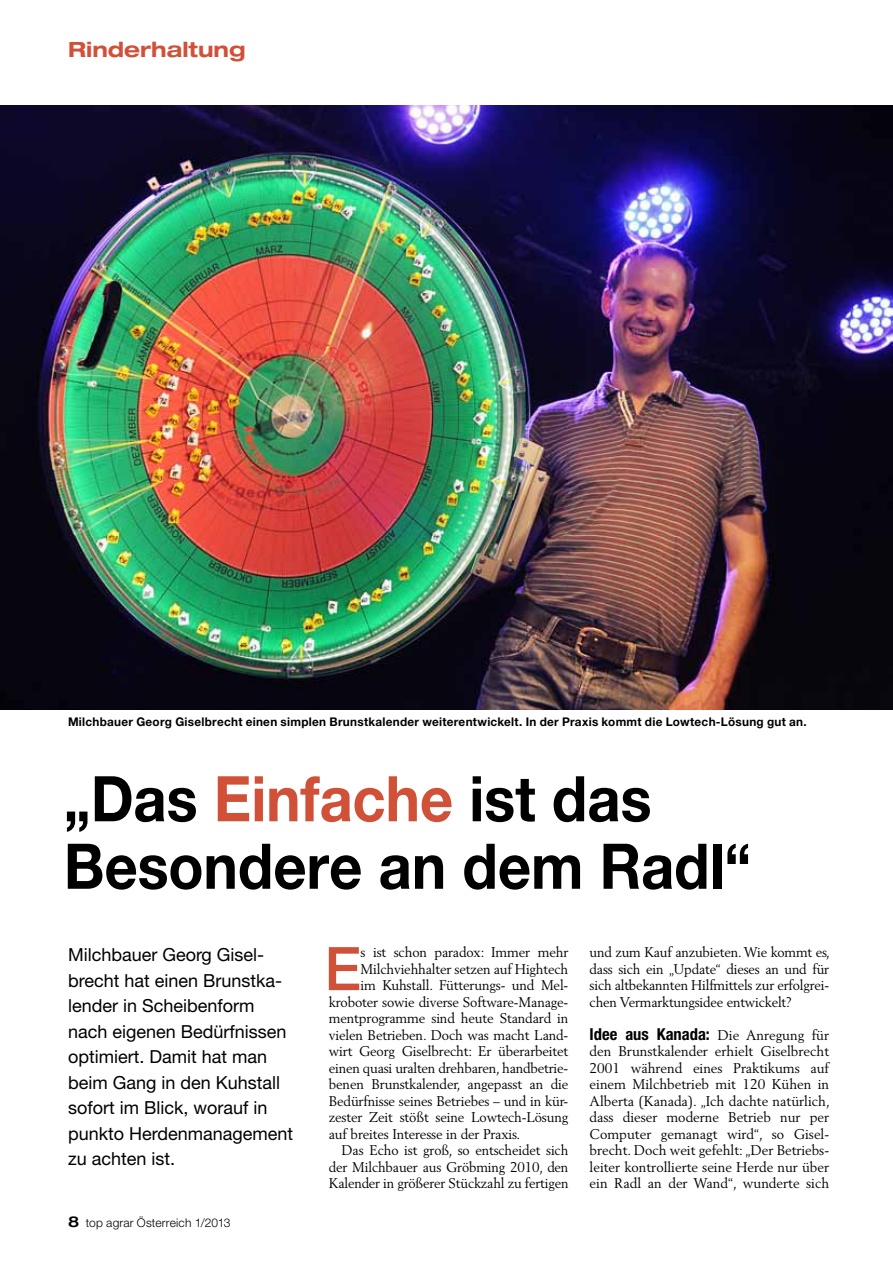
<style>
.page{position:relative;width:893px;height:1263px;background:#fff}
.page>*{position:absolute;margin:0;border:0;box-sizing:border-box;transform-origin:0 0}
.t1{font:700 63px/67.5px "Helvetica Neue LT";color:#000;scale:.92 1}
.t2{font:500 60.15px "Helvetica Neue LT";color:#d15038}
.t3{font:700 expanded 21px "Helvetica Neue LT";color:#d15038}
.t4{font:18px/25.5px "Helvetica Neue LT";color:#000}
.t5{font:700 condensed 16.5px "Helvetica Neue LT";color:#000}
.t6{font:13.95px/16.5px "Berling LT";letter-spacing:-.01em;color:#000;text-align:justify}
.t7{font:13.95px/16.5px "Berling LT";letter-spacing:-.01em;color:#000;text-align:justify;scale:.96 1}
.t8{font:700 12px "Helvetica Neue LT";letter-spacing:.025em;color:#000}
.t9{font:300 12px "Helvetica Neue LT";letter-spacing:.01em;color:#000}
.s1{color:#d15038}
.s2{font-weight:500;font-stretch:expanded;font-size:15px}
.s3{font-family:"Berling LT";font-weight:400;font-stretch:normal;font-size:13.95px}
</style>
<div class="page">
<img style="left:0;top:106px;width:893px;height:603px">
<h3 class="t3" style="left:68px;top:36px;width:179px">Rinderhaltung</h3>
<p class="t8" style="left:68px;top:714px;width:740px">Milchbauer Georg Giselbrecht einen simplen Brunstkalender weiterentwickelt. In der Praxis kommt die Lowtech-Lösung gut an.</p>
<h1 class="t1" style="left:64px;top:764px;width:749px">„Das <span class="s1">Einfache</span> ist das<br>Besondere an dem Radl“</h1>
<p class="t4" style="left:68px;top:942px;width:227px">Milchbauer Georg Gisel&shy;brecht hat einen Brunstka&shy;lender in Scheibenform nach eigenen Bedürfnissen optimiert. Damit hat man beim Gang in den Kuhstall sofort im Blick, worauf in punkto Herdenmanagement zu achten ist.</p>
<h2 class="t2" style="left:324px;top:933px;width:38px">E</h2>
<p class="t6" style="left:361px;top:944px;width:209px">s ist schon paradox: Immer mehr</p>
<p class="t6" style="left:361px;top:960px;width:209px">Milchviehhalter setzen auf Hightech</p>
<p class="t6" style="left:361px;top:977px;width:209px">im Kuhstall. Fütterungs- und Mel-</p>
<p class="t6" style="left:329px;top:993px;width:241px">kroboter sowie diverse Software-Manage-</p>
<p class="t6" style="left:329px;top:1010px;width:241px">mentprogramme sind heute Standard in</p>
<p class="t6" style="left:329px;top:1026px;width:241px">vielen Betrieben. Doch was macht Land-</p>
<p class="t6" style="left:329px;top:1043px;width:241px">wirt Georg Giselbrecht: Er überarbeitet</p>
<p class="t6" style="left:329px;top:1059px;width:241px">einen quasi uralten drehbaren, handbetrie-</p>
<p class="t6" style="left:329px;top:1076px;width:241px">benen Brunstkalender, angepasst an die</p>
<p class="t6" style="left:329px;top:1092px;width:241px">Bedürfnisse seines Betriebes – und in kür-</p>
<p class="t6" style="left:329px;top:1109px;width:241px">zester Zeit stößt seine Lowtech-Lösung</p>
<p class="t6" style="left:329px;top:1125px;width:193px">auf breites Interesse in der Praxis.</p>
<p class="t7" style="left:342px;top:1142px;width:238px">Das Echo ist groß, so entscheidet sich</p>
<p class="t7" style="left:329px;top:1158px;width:251px">der Milchbauer aus Gröbming 2010, den</p>
<p class="t7" style="left:329px;top:1175px;width:251px">Kalender in größerer Stückzahl zu fertigen</p>
<p class="t9" style="left:68px;top:1215px;width:164px"><span class="s2">8</span> top agrar Österreich 1/2013</p>
<p class="t7" style="left:590px;top:944px;width:252px">und zum Kauf anzubieten. Wie kommt es, dass sich ein „Update“ dieses an und für sich altbekannten Hilfmittels zur erfolgrei&shy;chen Vermarktungsidee entwickelt?</p>
<p class="t5" style="left:590px;top:1024px;width:241px">Idee aus Kanada: <span class="s3">Die Anregung für</span></p>
<p class="t6" style="left:590px;top:1043px;width:242px">den Brunstkalender erhielt Giselbrecht 2001 während eines Praktikums auf einem Milchbetrieb mit 120 Kühen in Alberta (Kanada). „Ich dachte natürlich, dass dieser moderne Betrieb nur per Computer gemanagt wird“, so Gisel&shy;brecht. Doch weit gefehlt: „Der Betriebs&shy;leiter kontrollierte seine Herde nur über ein Radl an der Wand“, wunderte sich</p>
</div>
